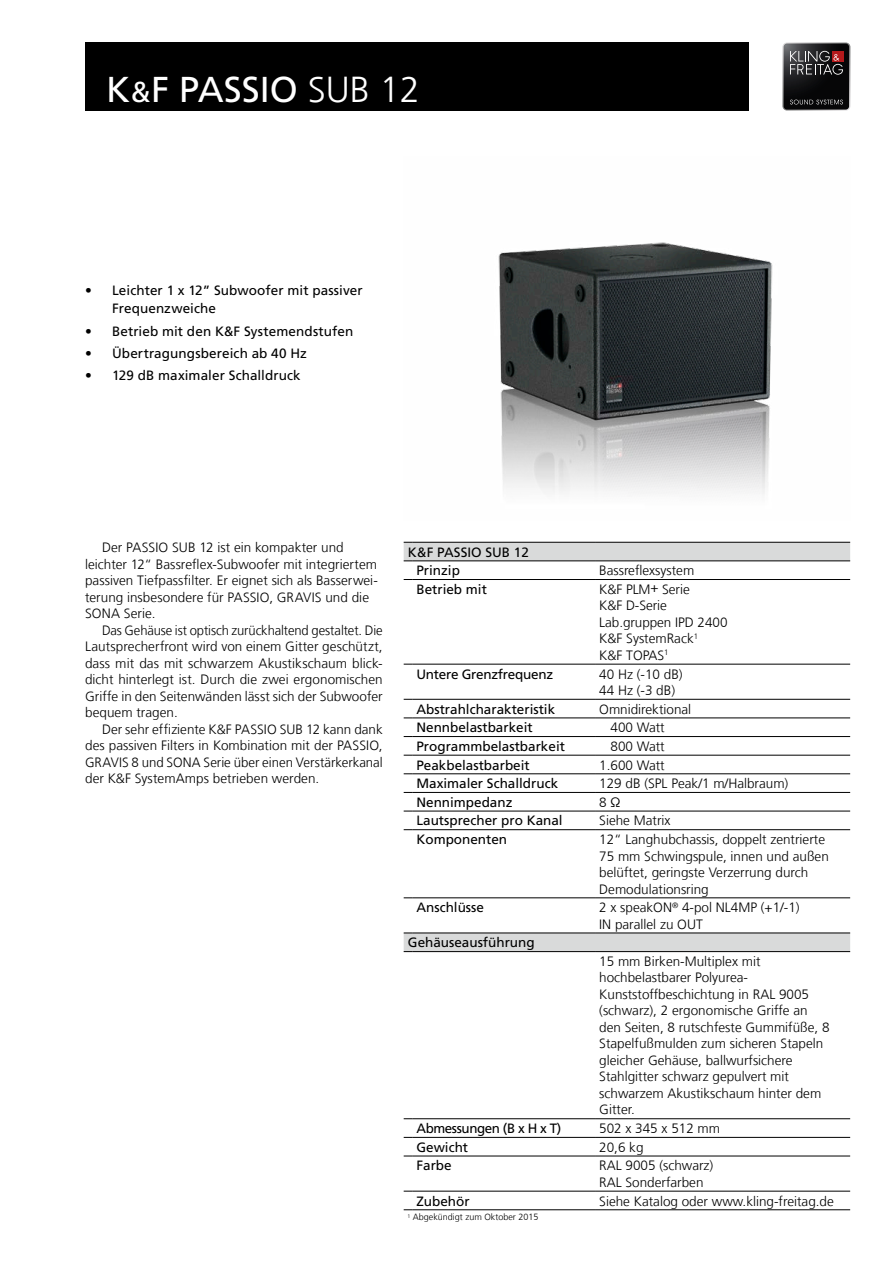
<style>
.page{position:relative;width:893px;height:1263px;background:#fff}
.page>*{position:absolute;margin:0;border:0;box-sizing:border-box;transform-origin:0 0}
.t1{font:36px "Frutiger LT Com";color:#fff}
.t2{font:300 13.5px/16.5px "Frutiger LT Com";color:#000}
.t3{font:13.5px/18.6px "Frutiger LT Com";color:#000}
.t4{font:300 13.5px/16.5px "Frutiger LT Com";color:#000;text-align:justify;scale:.96 1}
.t5{font:13.5px "Frutiger LT Com";letter-spacing:-.02em;color:#000}
.t6{font:13.5px "Frutiger LT Com";letter-spacing:-.03em;color:#000}
.t7{font:300 9px "Frutiger LT Com";color:#000}
.s1{font-size:28.8px}
.s2{font-weight:300}
</style>
<div class="page">
<svg style="left:404px;top:543px;width:446px;height:408px"></svg>
<hr style="left:412px;top:542px;width:183px;height:1px;background:#000">
<hr style="left:595px;top:542px;width:255px;height:1px;background:#000">
<hr style="left:412px;top:664px;width:183px;height:1px;background:#000">
<hr style="left:595px;top:664px;width:255px;height:1px;background:#000">
<hr style="left:412px;top:1137px;width:183px;height:1px;background:#000">
<hr style="left:595px;top:1137px;width:255px;height:1px;background:#000">
<hr style="left:412px;top:1156px;width:183px;height:1px;background:#000">
<hr style="left:412px;top:1191px;width:183px;height:1px;background:#000">
<hr style="left:412px;top:1209px;width:183px;height:1px;background:#000">
<hr style="left:595px;top:1156px;width:255px;height:1px;background:#000">
<hr style="left:595px;top:1191px;width:255px;height:1px;background:#000">
<hr style="left:595px;top:1209px;width:255px;height:1px;background:#000">
<hr style="left:412px;top:897px;width:183px;height:1px;background:#000">
<hr style="left:595px;top:897px;width:255px;height:1px;background:#000">
<hr style="left:412px;top:933px;width:183px;height:1px;background:#000">
<hr style="left:595px;top:933px;width:255px;height:1px;background:#000">
<hr style="left:412px;top:792px;width:183px;height:1px;background:#000">
<hr style="left:595px;top:792px;width:255px;height:1px;background:#000">
<hr style="left:412px;top:811px;width:183px;height:1px;background:#000">
<hr style="left:595px;top:811px;width:255px;height:1px;background:#000">
<hr style="left:412px;top:829px;width:183px;height:1px;background:#000">
<hr style="left:595px;top:829px;width:255px;height:1px;background:#000">
<hr style="left:412px;top:736px;width:183px;height:1px;background:#000">
<hr style="left:595px;top:736px;width:255px;height:1px;background:#000">
<hr style="left:412px;top:755px;width:183px;height:1px;background:#000">
<hr style="left:595px;top:755px;width:255px;height:1px;background:#000">
<hr style="left:412px;top:773px;width:183px;height:1px;background:#000">
<hr style="left:595px;top:773px;width:255px;height:1px;background:#000">
<hr style="left:412px;top:699px;width:183px;height:1px;background:#000">
<hr style="left:595px;top:699px;width:255px;height:1px;background:#000">
<hr style="left:412px;top:718px;width:183px;height:1px;background:#000">
<hr style="left:595px;top:718px;width:255px;height:1px;background:#000">
<hr style="left:412px;top:561px;width:183px;height:1px;background:#000">
<hr style="left:595px;top:561px;width:255px;height:1px;background:#000">
<hr style="left:412px;top:579px;width:183px;height:1px;background:#000">
<hr style="left:595px;top:579px;width:255px;height:1px;background:#000">
<hr style="left:412px;top:951px;width:183px;height:1px;background:#000">
<hr style="left:595px;top:951px;width:255px;height:1px;background:#000">
<hr style="left:412px;top:1118px;width:183px;height:1px;background:#000">
<hr style="left:595px;top:1118px;width:255px;height:1px;background:#000">
<div style="left:85px;top:43px;width:663px;height:68px;background:#000"></div>
<img style="left:498px;top:242px;width:275px;height:252px">
<svg style="left:782px;top:43px;width:68px;height:68px;background:#353132"></svg>
<h1 class="t1" style="left:106px;top:68px;width:315px">K<span class="s1">&amp;</span>F PASSIO <span class="s2">SUB 12</span></h1>
<p class="t3" style="left:112px;top:282px;width:252px;line-height:18px;text-indent:-27px">• Leichter 1 x 12” Subwoofer mit passiver<br>Frequenzweiche</p>
<p class="t3" style="left:85px;top:322px;width:270px">• Betrieb mit den K&amp;F Systemendstufen</p>
<p class="t3" style="left:85px;top:344px;width:223px">• Übertragungsbereich ab 40 Hz</p>
<p class="t3" style="left:85px;top:366px;width:217px">• 129 dB maximaler Schalldruck</p>
<p class="t2" style="left:85px;top:539px;width:295px;text-indent:17px">Der PASSIO SUB 12 ist ein kompakter und leichter 12“ Bassreflex-Subwoofer mit integriertem passiven Tiefpassfilter. Er eignet sich als Basserwei&shy;terung insbesondere für PASSIO, GRAVIS und die SONA Serie.</p>
<p class="t4" style="left:85px;top:622px;width:312px;text-indent:17px">Das Gehäuse ist optisch zurückhaltend gestaltet. Die Lautsprecherfront wird von einem Gitter geschützt, dass mit das mit schwarzem Akustikschaum blick&shy;dicht hinterlegt ist. Durch die zwei ergonomischen Griffe in den Seitenwänden lässt sich der Subwoofer bequem tragen.</p>
<p class="t2" style="left:85px;top:721px;width:299px;text-align:justify;text-indent:17px">Der sehr effiziente K&amp;F PASSIO SUB 12 kann dank des passiven Filters in Kombination mit der PASSIO, GRAVIS 8 und SONA Serie über einen Verstärkerkanal der K&amp;F SystemAmps betrieben werden.</p>
<p class="t3" style="left:416px;top:543px;width:114px;text-indent:-9px">K&amp;F PASSIO SUB 12<br>Prinzip</p>
<p class="t2" style="left:599px;top:562px;width:96px">Bassreflexsystem</p>
<p class="t3" style="left:416px;top:580px;width:72px">Betrieb mit</p>
<p class="t2" style="left:599px;top:581px;width:130px">K&amp;F PLM+ Serie<br>K&amp;F D-Serie<br>Lab.gruppen IPD 2400<br>K&amp;F SystemRack<sup>1<br></sup>K&amp;F TOPAS<sup>1</sup></p>
<p class="t5" style="left:416px;top:666px;width:138px">Untere Grenzfrequenz</p>
<p class="t2" style="left:599px;top:666px;width:85px">40 Hz (-10 dB)<br>44 Hz (-3 dB)</p>
<p class="t3" style="left:416px;top:700px;width:140px">Abstrahlcharakteristik</p>
<p class="t2" style="left:599px;top:701px;width:94px">Omnidirektional</p>
<p class="t3" style="left:416px;top:718px;width:118px">Nennbelastbarkeit</p>
<p class="t2" style="left:610px;top:719px;width:56px">400 Watt</p>
<p class="t3" style="left:416px;top:737px;width:150px">Programmbelastbarkeit</p>
<p class="t2" style="left:610px;top:738px;width:56px">800 Watt</p>
<p class="t3" style="left:416px;top:756px;width:115px">Peakbelastbarbeit</p>
<p class="t2" style="left:599px;top:757px;width:67px">1.600 Watt</p>
<p class="t3" style="left:416px;top:774px;width:143px">Maximaler Schalldruck</p>
<p class="t2" style="left:599px;top:775px;width:191px">129 dB (SPL Peak/1 m/Halbraum)</p>
<p class="t3" style="left:416px;top:793px;width:98px">Nennimpedanz</p>
<p class="t2" style="left:599px;top:794px;width:23px">8 Ω</p>
<p class="t3" style="left:416px;top:811px;width:148px">Lautsprecher pro Kanal</p>
<p class="t2" style="left:599px;top:813px;width:73px">Siehe Matrix</p>
<p class="t3" style="left:416px;top:830px;width:92px">Komponenten</p>
<p class="t2" style="left:599px;top:831px;width:231px">12“ Langhubchassis, doppelt zentrierte 75 mm Schwingspule, innen und außen belüftet, geringste Verzerrung durch Demodulationsring</p>
<p class="t3" style="left:416px;top:898px;width:69px">Anschlüsse</p>
<p class="t2" style="left:599px;top:899px;width:202px">2 x speakON<sup>®</sup> 4-pol NL4MP (+1/-1)<br>IN parallel zu OUT</p>
<p class="t3" style="left:408px;top:933px;width:128px">Gehäuseausführung</p>
<p class="t2" style="left:599px;top:953px;width:232px">15 mm Birken-Multiplex mit hochbelastbarer Polyurea-<br>Kunststoffbeschichtung in RAL 9005 (schwarz), 2 ergonomische Griffe an den Seiten, 8 rutschfeste Gummifüße, 8<br>Stapelfußmulden zum sicheren Stapeln gleicher Gehäuse, ballwurfsichere<br>Stahlgitter schwarz gepulvert mit schwarzem Akustikschaum hinter dem<br>Gitter.</p>
<p class="t6" style="left:416px;top:1120px;width:146px">Abmessungen (B x H x T)</p>
<p class="t2" style="left:599px;top:1120px;width:122px">502 x 345 x 512 mm</p>
<p class="t3" style="left:416px;top:1138px;width:53px">Gewicht</p>
<p class="t2" style="left:599px;top:1139px;width:46px">20,6 kg</p>
<p class="t3" style="left:416px;top:1156px;width:37px">Farbe</p>
<p class="t2" style="left:599px;top:1157px;width:116px">RAL 9005 (schwarz)<br>RAL Sonderfarben</p>
<p class="t3" style="left:416px;top:1191px;width:55px">Zubehör</p>
<p class="t2" style="left:599px;top:1193px;width:236px">Siehe Katalog oder www.kling-freitag.de</p>
<p class="t7" style="left:407px;top:1212px;width:132px"><sup>1</sup> Abgekündigt zum Oktober 2015</p>
</div>
